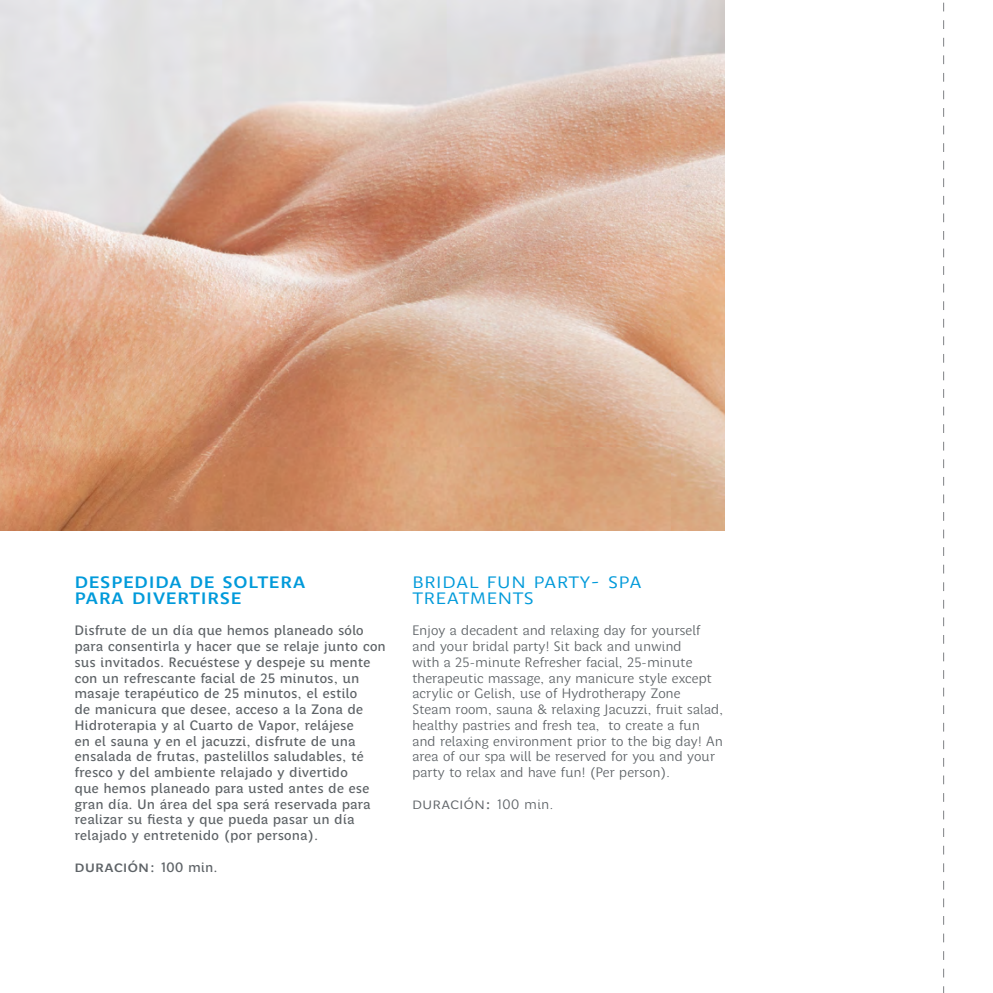
<style>
.page{position:relative;width:993px;height:993px;background:#fff}
.page>*{position:absolute;margin:0;border:0;box-sizing:border-box;transform-origin:0 0}
.t1{font:22.75px "Perec Gris Versalita";color:#009ada}
.t2{font:22.75px "Perec Blanca Versalita";letter-spacing:-.01em;color:#009ada}
.t3{font:16.62px "Perec Gris Versalita";letter-spacing:-.01em;color:#5e6367}
.t4{font:16.62px "Perec Blanca Versalita";letter-spacing:-.01em;color:#5e6367}
.t5{font:14px/15.8px "Perec Gris";letter-spacing:-.005em;color:#5e6367}
.t6{font:14px/15.8px "Perec Blanca";letter-spacing:-.025em;color:#5e6367}
.s1{font-family:"Perec Gris";font-size:14px}
.s2{font-family:"Perec Gris Versalita"}
.s3{font-family:"Perec Blanca";font-size:14px}
</style>
<div class="page">
<img style="left:0;top:0;width:724px;height:530px">
<svg style="left:943px;top:2px;width:1px;height:990px"></svg>
<h1 class="t1" style="left:74px;top:567px;width:233px">despedida de soltera</h1>
<h1 class="t1" style="left:74px;top:583px;width:169px">para divertirse</h1>
<p class="t5" style="left:74px;top:622px;width:313px">Disfrute de un día que hemos planeado sólo para consentirla y hacer que se relaje junto con sus invitados. Recuéstese y despeje su mente con un refrescante facial de 25 minutos, un masaje terapéutico de 25 minutos, el estilo<br>de manicura que desee, acceso a la Zona de Hidroterapia y al Cuarto de Vapor, relájese<br>en el sauna y en el jacuzzi, disfrute de una ensalada de frutas, pastelillos saludables, té fresco y del ambiente relajado y divertido<br>que hemos planeado para usted antes de ese gran día. Un área del spa será reservada para realizar su fiesta y que pueda pasar un día relajado y entretenido (por persona).</p>
<p class="t3" style="left:74px;top:856px;width:145px">duración: <span class="s1">100 min.</span></p>
<h1 class="t2" style="left:412px;top:567px;width:231px">bridal fun party- spa</h1>
<h1 class="t2" style="left:412px;top:583px;width:124px">treatments</h1>
<p class="t6" style="left:412px;top:622px;width:313px">Enjoy a decadent and relaxing day for yourself and your bridal party! Sit back and unwind<br>with a 25-minute Refresher facial, 25-minute therapeutic massage, any manicure style except acrylic or Gelish, use of Hydrotherapy Zone Steam room, sauna &amp; relaxing Jacuzzi, fruit salad, healthy pastries and fresh tea, to create a fun and relaxing environment prior to the big day! An area of our spa will be reserved for you and your party to relax and have fun! (Per person).</p>
<p class="t4" style="left:412px;top:793px;width:143px">duración<span class="s2">:</span> <span class="s3">100 min.</span></p>
</div>
